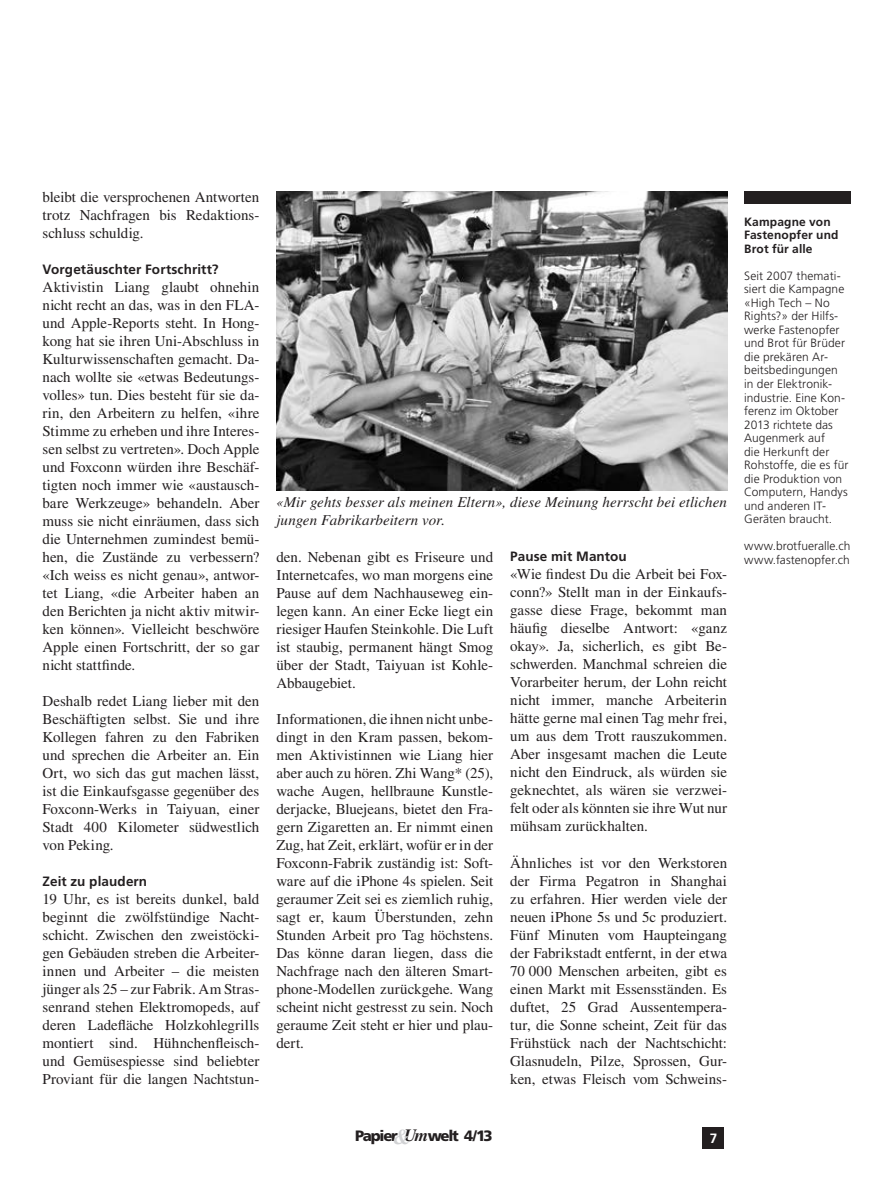
<style>
.page{position:relative;width:893px;height:1191px;background:#fff}
.page>*{position:absolute;margin:0;border:0;box-sizing:border-box;transform-origin:0 0}
.t1{font:15px/18px "Times LT Std";color:#231f20;text-align:justify}
.t2{font:italic 15px/18px "Times LT Std";color:#231f20}
.t3{font:900 15px "Frutiger LT Std";letter-spacing:-.085em;color:#231f20}
.t4{font:700 13.5px "Frutiger LT Std";letter-spacing:.01em;color:#231f20}
.t5{font:700 13.5px "Frutiger LT Std";color:#fff}
.t6{font:300 12px/13.5px "Frutiger LT Std";letter-spacing:.005em;color:#231f20}
.t7{font:700 12px/13.5px "Frutiger LT Std";letter-spacing:.015em;color:#231f20}
.s1{font-family:"Times LT Std";font-weight:700;font-style:italic;font-size:21.3px;color:#d1d2d4}
.s2{font-family:"Times LT Std";font-weight:700;font-style:italic;font-size:17.25px}
</style>
<div class="page">
<div style="left:703px;top:1127px;width:21px;height:21px;background:#231f20"></div>
<div style="left:744px;top:191px;width:106px;height:13px;background:#231f20"></div>
<img style="left:276px;top:191px;width:451px;height:299px">
<p class="t1" style="left:43px;top:188px;width:218px">bleibt die versprochenen Antworten trotz Nachfragen bis Redaktions&shy;schluss schuldig.</p>
<p class="t4" style="left:43px;top:261px;width:178px">Vorgetäuschter Fortschritt?</p>
<p class="t1" style="left:43px;top:278px;width:218px">Aktivistin Liang glaubt ohnehin nicht recht an das, was in den FLA&shy;und Apple-Reports steht. In Hong&shy;kong hat sie ihren Uni-Abschluss in Kulturwissenschaften gemacht. Da&shy;nach wollte sie «etwas Bedeutungs&shy;volles» tun. Dies besteht für sie da&shy;rin, den Arbeitern zu helfen, «ihre Stimme zu erheben und ihre Interes&shy;sen selbst zu vertreten». Doch Apple und Foxconn würden ihre Beschäf&shy;tigten noch immer wie «austausch&shy;bare Werkzeuge» behandeln. Aber muss sie nicht einräumen, dass sich die Unternehmen zumindest bemü&shy;hen, die Zustände zu verbessern? «Ich weiss es nicht genau», antwor&shy;tet Liang, «die Arbeiter haben an den Berichten ja nicht aktiv mitwir&shy;ken können». Vielleicht beschwöre Apple einen Fortschritt, der so gar nicht stattfinde.</p>
<p class="t1" style="left:43px;top:692px;width:218px">Deshalb redet Liang lieber mit den Beschäftigten selbst. Sie und ihre Kollegen fahren zu den Fabriken und sprechen die Arbeiter an. Ein Ort, wo sich das gut machen lässt, ist die Einkaufsgasse gegenüber des Foxconn-Werks in Taiyuan, einer Stadt 400 Kilometer südwestlich von Peking.</p>
<p class="t4" style="left:43px;top:873px;width:106px">Zeit zu plaudern</p>
<p class="t1" style="left:43px;top:890px;width:218px">19 Uhr, es ist bereits dunkel, bald beginnt die zwölfstündige Nacht&shy;schicht. Zwischen den zweistöcki&shy;gen Gebäuden streben die Arbeiter&shy;innen und Arbeiter – die meisten jünger als 25 – zur Fabrik. Am Stras&shy;senrand stehen Elektromopeds, auf deren Ladefläche Holzkohlegrills montiert sind. Hühnchenfleisch&shy;und Gemüsespiesse sind beliebter Proviant für die langen Nachtstun-</p>
<p class="t7" style="left:744px;top:215px;width:96px">Kampagne von<br>Fastenopfer und<br>Brot für alle</p>
<p class="t6" style="left:744px;top:269px;width:106px">Seit 2007 themati&shy;siert die Kampagne «High Tech – No<br>Rights?» der Hilfs&shy;werke Fastenopfer und Brot für Brüder die prekären Ar&shy;beitsbedingungen in der Elektronik&shy;industrie. Eine Kon&shy;ferenz im Oktober<br>2013 richtete das<br>Augenmerk auf<br>die Herkunft der<br>Rohstoffe, die es für die Produktion von<br>Computern, Handys und anderen IT-<br>Geräten braucht.</p>
<p class="t6" style="left:744px;top:539px;width:108px">www.brotfueralle.ch</p>
<p class="t2" style="left:276px;top:493px;width:452px">«Mir gehts besser als meinen Eltern», diese Meinung herrscht bei etlichen jungen Fabrikarbeitern vor.</p>
<p class="t1" style="left:276px;top:547px;width:218px">den. Nebenan gibt es Friseure und</p>
<p class="t6" style="left:744px;top:553px;width:107px">www.fastenopfer.ch</p>
<p class="t1" style="left:276px;top:565px;width:218px">Internetcafes, wo man morgens eine Pause auf dem Nachhauseweg ein&shy;legen kann. An einer Ecke liegt ein riesiger Haufen Steinkohle. Die Luft ist staubig, permanent hängt Smog über der Stadt, Taiyuan ist Kohle-Abbaugebiet.</p>
<p class="t1" style="left:276px;top:709px;width:218px">Informationen, die ihnen nicht unbe&shy;dingt in den Kram passen, bekom&shy;men Aktivistinnen wie Liang hier aber auch zu hören. Zhi Wang* (25), wache Augen, hellbraune Kunstle&shy;derjacke, Bluejeans, bietet den Fra&shy;gern Zigaretten an. Er nimmt einen Zug, hat Zeit, erklärt, wofür er in der Foxconn-Fabrik zuständig ist: Soft&shy;ware auf die iPhone 4s spielen. Seit geraumer Zeit sei es ziemlich ruhig, sagt er, kaum Überstunden, zehn Stunden Arbeit pro Tag höchstens.<br>Das könne daran liegen, dass die Nachfrage nach den älteren Smart&shy;phone-Modellen zurückgehe. Wang scheint nicht gestresst zu sein. Noch geraume Zeit steht er hier und plau&shy;dert.</p>
<p class="t4" style="left:510px;top:549px;width:118px">Pause mit Mantou</p>
<p class="t1" style="left:510px;top:565px;width:218px">«Wie findest Du die Arbeit bei Fox&shy;conn?» Stellt man in der Einkaufs&shy;gasse diese Frage, bekommt man häufig dieselbe Antwort: «ganz okay». Ja, sicherlich, es gibt Be&shy;schwerden. Manchmal schreien die Vorarbeiter herum, der Lohn reicht nicht immer, manche Arbeiterin hätte gerne mal einen Tag mehr frei, um aus dem Trott rauszukommen.<br>Aber insgesamt machen die Leute nicht den Eindruck, als würden sie geknechtet, als wären sie verzwei&shy;felt oder als könnten sie ihre Wut nur mühsam zurückhalten.</p>
<p class="t1" style="left:510px;top:853px;width:218px">Ähnliches ist vor den Werkstoren der Firma Pegatron in Shanghai zu erfahren. Hier werden viele der neuen iPhone 5s und 5c produziert.<br>Fünf Minuten vom Haupteingang der Fabrikstadt entfernt, in der etwa 70 000 Menschen arbeiten, gibt es einen Markt mit Essensständen. Es duftet, 25 Grad Aussentempera&shy;tur, die Sonne scheint, Zeit für das Frühstück nach der Nachtschicht:<br>Glasnudeln, Pilze, Sprossen, Gur&shy;ken, etwas Fleisch vom Schweins-</p>
<p class="t3" style="left:355px;top:1127px;width:139px">Papier <span class="s1">&amp;</span><span class="s2">Um</span>welt 4/13</p>
<p class="t5" style="left:710px;top:1130px;width:9px">7</p>
</div>
